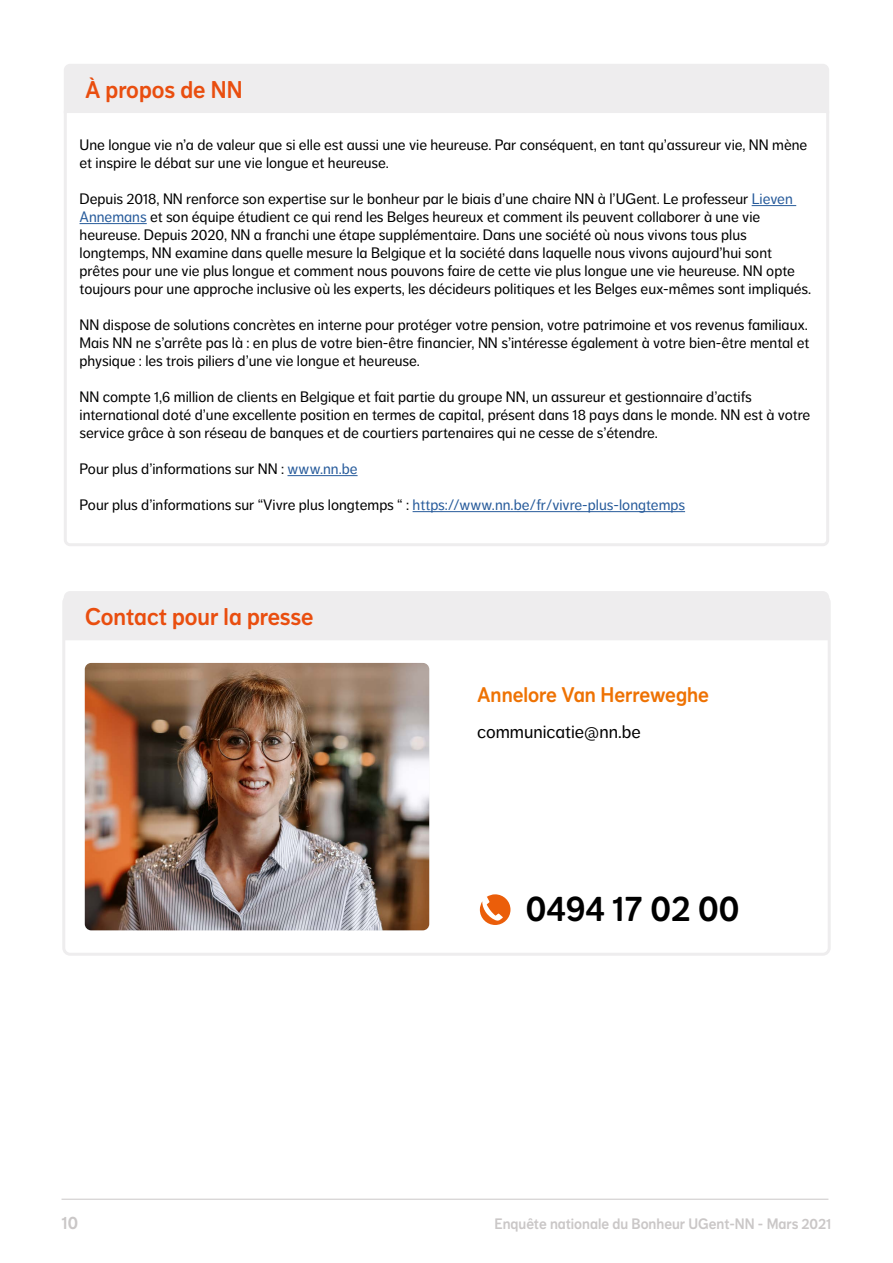
<style>
.page{position:relative;width:893px;height:1263px;background:#fff}
.page>*{position:absolute;margin:0;border:0;box-sizing:border-box;transform-origin:0 0}
.t1{font:36px "NN Dagny Display";color:#000}
.t2{font:24px "NN Dagny Display";color:#e94e0f}
.t3{font:21px "NN Dagny Display";color:#ee7203}
.t4{font:18px "NN Dagny Text";color:#000}
.t5{font:18px "NN Dagny Display";color:#cac7c7}
.t6{font:15px/18px "NN Dagny Text";color:#000}
.t7{font:15px "NN Dagny Display";color:#cac7c7}
.s1{color:#275b9b}
</style>
<div class="page">
<hr style="left:62px;top:1199px;width:766px;height:1px;background:#cac7c7">
<div style="left:62px;top:595px;width:769px;height:361px;border:3px solid #eeedee;border-radius:6px"></div>
<img style="left:85px;top:663px;width:344px;height:267px">
<div style="left:64px;top:591px;width:765px;height:49px;background:#eeedee"></div>
<svg style="left:480px;top:894px;width:30px;height:31px"></svg>
<hr style="left:752px;top:205px;width:44px;height:1px;background:#275b9b">
<hr style="left:80px;top:223px;width:67px;height:1px;background:#275b9b">
<hr style="left:287px;top:475px;width:71px;height:1px;background:#275b9b">
<hr style="left:413px;top:511px;width:272px;height:1px;background:#275b9b">
<div style="left:64px;top:64px;width:765px;height:49px;background:#eeedee"></div>
<h2 class="t2" style="left:85px;top:76px;width:159px">À propos de NN</h2>
<p class="t6" style="left:80px;top:136px;width:729px">Une longue vie n’a de valeur que si elle est aussi une vie heureuse. Par conséquent, en tant qu’assureur vie, NN mène et inspire le débat sur une vie longue et heureuse.</p>
<p class="t6" style="left:80px;top:190px;width:733px">Depuis 2018, NN renforce son expertise sur le bonheur par le biais d’une chaire NN à l’UGent. Le professeur <span class="s1">Lieven Annemans</span> et son équipe étudient ce qui rend les Belges heureux et comment ils peuvent collaborer à une vie heureuse. Depuis 2020, NN a franchi une étape supplémentaire. Dans une société où nous vivons tous plus longtemps, NN examine dans quelle mesure la Belgique et la société dans laquelle nous vivons aujourd’hui sont prêtes pour une vie plus longue et comment nous pouvons faire de cette vie plus longue une vie heureuse. NN opte toujours pour une approche inclusive où les experts, les décideurs politiques et les Belges eux-mêmes sont impliqués.</p>
<p class="t6" style="left:80px;top:316px;width:731px;text-align:justify">NN dispose de solutions concrètes en interne pour protéger votre pension, votre patrimoine et vos revenus familiaux.<br>Mais NN ne s’arrête pas là : en plus de votre bien-être financier, NN s’intéresse également à votre bien-être mental et physique : les trois piliers d’une vie longue et heureuse.</p>
<p class="t6" style="left:80px;top:388px;width:732px">NN compte 1,6 million de clients en Belgique et fait partie du groupe NN, un assureur et gestionnaire d’actifs international doté d’une excellente position en termes de capital, présent dans 18 pays dans le monde. NN est à votre service grâce à son réseau de banques et de courtiers partenaires qui ne cesse de s’étendre.</p>
<p class="t6" style="left:80px;top:460px;width:280px">Pour plus d’informations sur NN : <span class="s1">www.nn.be</span></p>
<p class="t6" style="left:80px;top:496px;width:607px">Pour plus d’informations sur “Vivre plus longtemps “ : <span class="s1">https://www.nn.be/fr/vivre-plus-longtemps</span></p>
<h2 class="t2" style="left:85px;top:603px;width:230px">Contact pour la presse</h2>
<h3 class="t3" style="left:477px;top:682px;width:233px">Annelore Van Herreweghe</h3>
<p class="t4" style="left:477px;top:722px;width:165px">communicatie@nn.be</p>
<h1 class="t1" style="left:526px;top:887px;width:215px">0494 17 02 00</h1>
<p class="t5" style="left:62px;top:1212px;width:18px">10</p>
<p class="t7" style="left:494px;top:1215px;width:339px">Enquête nationale du Bonheur UGent-NN - Mars 2021</p>
</div>
